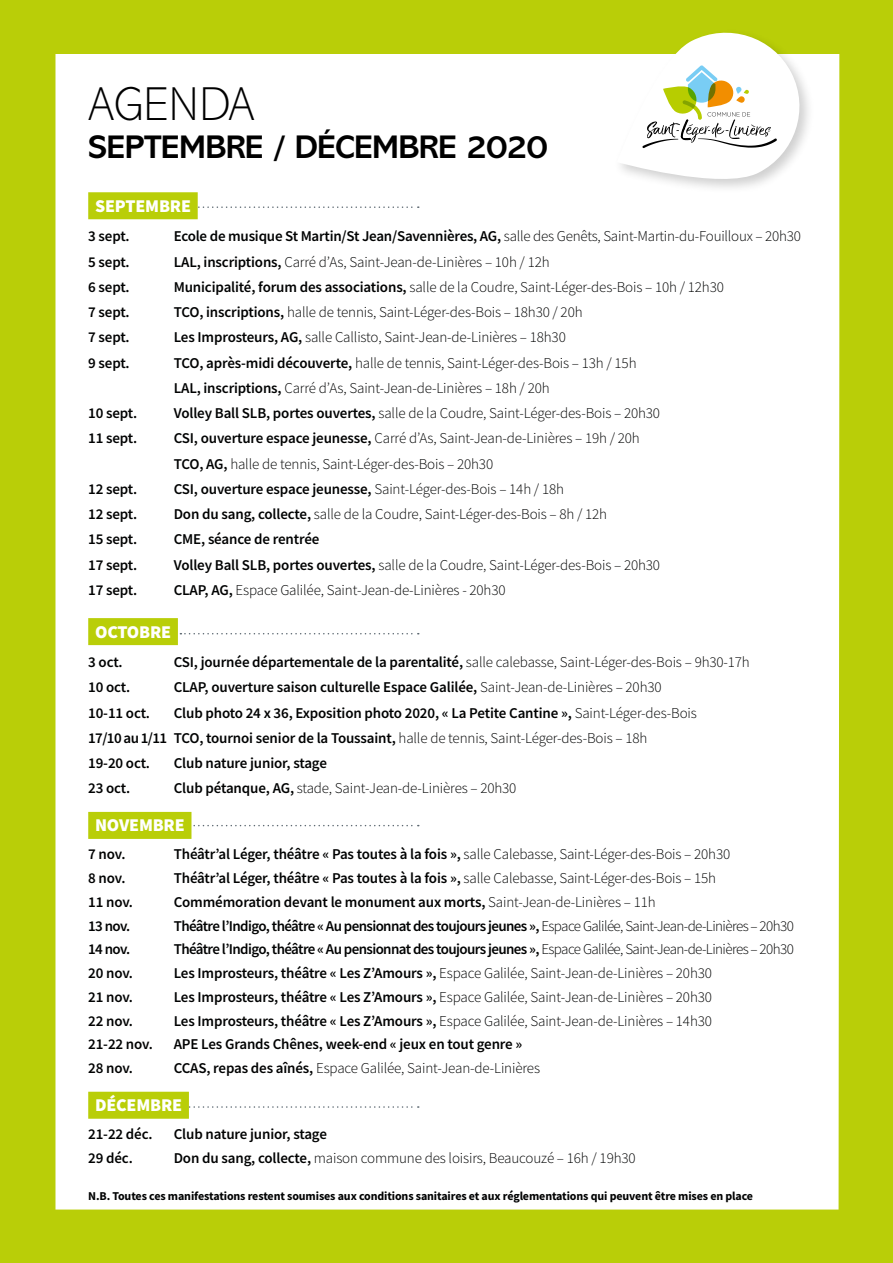
<style>
.page{position:relative;width:893px;height:1263px;background:#b9ce08}
.page>*{position:absolute;margin:0;border:0;box-sizing:border-box;transform-origin:0 0}
.t1{font:200 48px "Abadi MT Std";color:#000}
.t2{font:700 33px "Abadi MT Std";letter-spacing:-.02em;color:#000}
.t3{font:900 18px "Source Sans Pro";letter-spacing:-.01em;color:#fff}
.t4{font:300 15px/25.2px "Source Sans Pro";letter-spacing:-.01em;color:#010202}
.t5{font:600 15px/25.2px "Source Sans Pro";letter-spacing:-.01em;color:#010202}
.t6{font:600 15px "Source Sans Pro";letter-spacing:-.04em;color:#010202}
.t7{font:700 12px "Source Sans Pro";letter-spacing:-.01em;color:#010202}
.s1{font-weight:600}
.s2{font-weight:300}
</style>
<div class="page">
<div style="left:55px;top:54px;width:784px;height:1155px;background:#fff"></div>
<svg style="left:198px;top:206px;width:221px;height:2px"></svg>
<svg style="left:180px;top:633px;width:239px;height:1px"></svg>
<svg style="left:191px;top:825px;width:228px;height:1px"></svg>
<svg style="left:189px;top:1106px;width:230px;height:2px"></svg>
<div style="left:613px;top:28px;width:202px;height:166px;background:#000;opacity:.19"></div>
<svg style="left:617px;top:28px;width:193px;height:163px;background:#e9edd0"></svg>
<div style="left:88px;top:192px;width:110px;height:27px;background:#b9ce08"></div>
<div style="left:88px;top:618px;width:90px;height:27px;background:#b9ce08"></div>
<div style="left:88px;top:812px;width:103px;height:27px;background:#b9ce08"></div>
<div style="left:88px;top:1092px;width:101px;height:27px;background:#b9ce08"></div>
<h1 class="t1" style="left:89px;top:78px;width:167px">AGENDA</h1>
<h2 class="t2" style="left:89px;top:128px;width:461px">SEPTEMBRE / DÉCEMBRE 2020</h2>
<p class="t3" style="left:95px;top:193px;width:97px">SEPTEMBRE</p>
<p class="t5" style="left:88px;top:224px;width:43px">3 sept.</p>
<p class="t4" style="left:174px;top:224px;width:629px"><span class="s1">Ecole de musique St Martin/St Jean/Savennières, AG,</span> salle des Genêts, Saint-Martin-du-Fouilloux – 20h30</p>
<p class="t5" style="left:88px;top:249px;width:43px">5 sept.</p>
<p class="t4" style="left:174px;top:249px;width:377px"><span class="s1">LAL, inscriptions,</span> Carré d’As, Saint-Jean-de-Linières – 10h / 12h</p>
<p class="t5" style="left:88px;top:274px;width:43px">6 sept.</p>
<p class="t4" style="left:174px;top:274px;width:552px"><span class="s1">Municipalité, forum des associations,</span> salle de la Coudre, Saint-Léger-des-Bois – 10h / 12h30</p>
<p class="t5" style="left:88px;top:299px;width:43px">7 sept.</p>
<p class="t4" style="left:174px;top:299px;width:410px"><span class="s1">TCO, inscriptions,</span> halle de tennis, Saint-Léger-des-Bois – 18h30 / 20h</p>
<p class="t5" style="left:88px;top:325px;width:43px">7 sept.</p>
<p class="t4" style="left:174px;top:325px;width:394px"><span class="s1">Les Improsteurs, AG,</span> salle Callisto, Saint-Jean-de-Linières – 18h30</p>
<p class="t5" style="left:88px;top:350px;width:43px">9 sept.</p>
<p class="t4" style="left:174px;top:350px;width:464px"><span class="s1">TCO, après-midi découverte,</span> halle de tennis, Saint-Léger-des-Bois – 13h / 15h<br><span class="s1">LAL, inscriptions,</span> Carré d’As, Saint-Jean-de-Linières – 18h / 20h</p>
<p class="t5" style="left:88px;top:400px;width:51px">10 sept.</p>
<p class="t4" style="left:174px;top:400px;width:488px"><span class="s1">Volley Ball SLB, portes ouvertes,</span> salle de la Coudre, Saint-Léger-des-Bois – 20h30</p>
<p class="t5" style="left:88px;top:425px;width:51px">11 sept.</p>
<p class="t4" style="left:174px;top:426px;width:467px"><span class="s1">CSI, ouverture espace jeunesse,</span> Carré d’As, Saint-Jean-de-Linières – 19h / 20h<br><span class="s1">TCO, AG,</span> halle de tennis, Saint-Léger-des-Bois – 20h30</p>
<p class="t5" style="left:88px;top:476px;width:51px">12 sept.</p>
<p class="t5" style="left:174px;top:476px;width:392px">CSI, ouverture espace jeunesse, <span class="s2">Saint-Léger-des-Bois – 14h / 18h</span></p>
<p class="t5" style="left:88px;top:501px;width:51px">12 sept.</p>
<p class="t4" style="left:174px;top:501px;width:435px"><span class="s1">Don du sang, collecte,</span> salle de la Coudre, Saint-Léger-des-Bois – 8h / 12h</p>
<p class="t5" style="left:88px;top:526px;width:51px">15 sept.</p>
<p class="t5" style="left:174px;top:526px;width:147px">CME, séance de rentrée</p>
<p class="t5" style="left:88px;top:552px;width:51px">17 sept.</p>
<p class="t4" style="left:174px;top:552px;width:488px"><span class="s1">Volley Ball SLB, portes ouvertes,</span> salle de la Coudre, Saint-Léger-des-Bois – 20h30</p>
<p class="t5" style="left:88px;top:577px;width:51px">17 sept.</p>
<p class="t4" style="left:174px;top:577px;width:333px"><span class="s1">CLAP, AG,</span> Espace Galilée, Saint-Jean-de-Linières - 20h30</p>
<p class="t3" style="left:95px;top:619px;width:78px">OCTOBRE</p>
<p class="t5" style="left:88px;top:649px;width:36px">3 oct.</p>
<p class="t4" style="left:174px;top:649px;width:578px"><span class="s1">CSI, journée départementale de la parentalité,</span> salle calebasse, Saint-Léger-des-Bois – 9h30-17h</p>
<p class="t5" style="left:88px;top:675px;width:43px">10 oct.</p>
<p class="t5" style="left:174px;top:675px;width:489px">CLAP, ouverture saison culturelle Espace Galilée, <span class="s2">Saint-Jean-de-Linières – 20h30</span></p>
<p class="t5" style="left:88px;top:700px;width:63px">10-11 oct.</p>
<p class="t5" style="left:88px;top:700px;width:610px;text-indent:86px">Club photo 24 x 36, Exposition photo 2020, « La Petite Cantine », <span class="s2">Saint-Léger-des-Bois<br></span>17/10 au 1/11 TCO, tournoi senior de la Toussaint, <span class="s2">halle de tennis, Saint-Léger-des-Bois – 18h<br></span>19-20 oct.</p>
<p class="t5" style="left:174px;top:750px;width:155px">Club nature junior, stage</p>
<p class="t5" style="left:88px;top:776px;width:43px">23 oct.</p>
<p class="t4" style="left:174px;top:776px;width:344px"><span class="s1">Club pétanque, AG,</span> stade, Saint-Jean-de-Linières – 20h30</p>
<p class="t3" style="left:95px;top:813px;width:91px">NOVEMBRE</p>
<p class="t5" style="left:88px;top:842px;width:39px">7 nov.</p>
<p class="t5" style="left:174px;top:842px;width:558px">Théâtr’al Léger, théâtre « Pas toutes à la fois », <span class="s2">salle Calebasse, Saint-Léger-des-Bois – 20h30</span></p>
<p class="t5" style="left:88px;top:865px;width:39px">8 nov.</p>
<p class="t5" style="left:174px;top:865px;width:544px">Théâtr’al Léger, théâtre « Pas toutes à la fois », <span class="s2">salle Calebasse, Saint-Léger-des-Bois – 15h</span></p>
<p class="t5" style="left:88px;top:889px;width:46px">11 nov.</p>
<p class="t5" style="left:174px;top:889px;width:483px">Commémoration devant le monument aux morts, <span class="s2">Saint-Jean-de-Linières – 11h</span></p>
<p class="t5" style="left:88px;top:913px;width:44px">13 nov.</p>
<p class="t6" style="left:174px;top:916px;width:622px">Théâtre l’Indigo, théâtre « Au pensionnat des toujours jeunes », <span class="s2">Espace Galilée, Saint-Jean-de-Linières – 20h30</span></p>
<p class="t5" style="left:88px;top:937px;width:44px">14 nov.</p>
<p class="t6" style="left:174px;top:939px;width:622px">Théâtre l’Indigo, théâtre « Au pensionnat des toujours jeunes », <span class="s2">Espace Galilée, Saint-Jean-de-Linières – 20h30</span></p>
<p class="t5" style="left:88px;top:960px;width:46px">20 nov.</p>
<p class="t4" style="left:174px;top:960px;width:540px"><span class="s1">Les Improsteurs, théâtre « Les Z’Amours »,</span> Espace Galilée, Saint-Jean-de-Linières – 20h30</p>
<p class="t5" style="left:88px;top:984px;width:46px">21 nov.</p>
<p class="t4" style="left:174px;top:984px;width:540px"><span class="s1">Les Improsteurs, théâtre « Les Z’Amours »,</span> Espace Galilée, Saint-Jean-de-Linières – 20h30</p>
<p class="t5" style="left:88px;top:1008px;width:46px">22 nov.</p>
<p class="t4" style="left:174px;top:1008px;width:540px"><span class="s1">Les Improsteurs, théâtre « Les Z’Amours »,</span> Espace Galilée, Saint-Jean-de-Linières – 14h30</p>
<p class="t5" style="left:88px;top:1032px;width:66px">21-22 nov.</p>
<p class="t5" style="left:174px;top:1032px;width:350px">APE Les Grands Chênes, week-end « jeux en tout genre »</p>
<p class="t5" style="left:88px;top:1055px;width:46px">28 nov.</p>
<p class="t4" style="left:174px;top:1055px;width:368px"><span class="s1">CCAS, repas des aînés,</span> Espace Galilée, Saint-Jean-de-Linières</p>
<p class="t3" style="left:95px;top:1093px;width:89px">DÉCEMBRE</p>
<p class="t5" style="left:88px;top:1121px;width:66px">21-22 déc.</p>
<p class="t5" style="left:174px;top:1121px;width:155px">Club nature junior, stage</p>
<p class="t5" style="left:88px;top:1145px;width:46px">29 déc.</p>
<p class="t4" style="left:174px;top:1145px;width:463px"><span class="s1">Don du sang, collecte,</span> maison commune des loisirs, Beaucouzé – 16h / 19h30</p>
<p class="t7" style="left:88px;top:1187px;width:666px">N.B. Toutes ces manifestations restent soumises aux conditions sanitaires et aux réglementations qui peuvent être mises en place</p>
</div>
